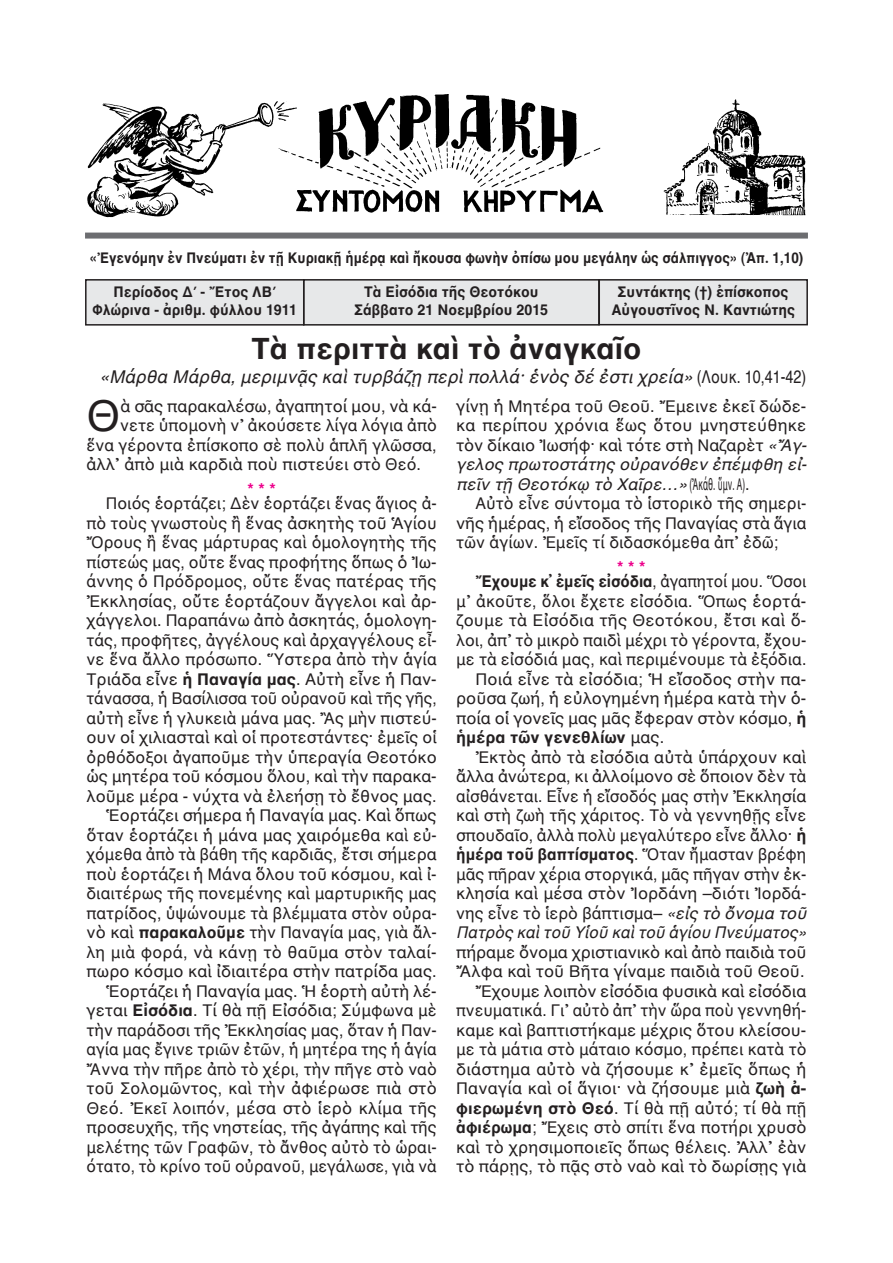
<style>
.page{position:relative;width:893px;height:1263px;background:#fff}
.page>*{position:absolute;margin:0;border:0;box-sizing:border-box;transform-origin:0 0}
.t1{font:43.5px "AL Helvetica";color:#231f20}
.t2{font:700 30px "AL Helvetica";color:#231f20}
.t3{font:italic 18px "AL Helvetica";color:#231f20}
.t4{font:16.5px/19.5px "AL Helvetica";color:#231f20;text-align:right}
.t5{font:700 16.5px/14.1px "AL Helvetica";color:#231f20;scale:.93 1}
.t6{font:16.5px "AL Helvetica";color:#231f20;scale:.95 1}
.t7{font:italic 16.5px "AL Helvetica";color:#231f20;scale:.95 1}
.t8{font:700 16.5px "AL Helvetica";color:#231f20;scale:.95 1}
.t9{font:700 16.5px "AL Helvetica";color:#231f20}
.t10{font:700 16.5px "AL Helvetica";color:#ed028c}
.t11{font:700 15px/18px "AL Helvetica";color:#231f20;text-align:center;scale:.95 1}
.t12{font:700 15px "AL Helvetica";color:#231f20;scale:.9 1}
.s1{font-style:normal}
.s2{font-weight:700}
.s3{font-style:italic}
.s4{color:#ed028c}
.s5{font-weight:400}
</style>
<div class="page">
<div style="left:304px;top:280px;width:295px;height:45px;background:#e7e8e9"></div>
<div style="left:303px;top:279px;width:297px;height:47px;border:2px solid #231f20"></div>
<div style="left:87px;top:281px;width:216px;height:43px;background:#e7e8e9"></div>
<div style="left:85px;top:279px;width:219px;height:47px;border:2px solid #231f20"></div>
<div style="left:600px;top:281px;width:206px;height:43px;background:#e7e8e9"></div>
<div style="left:598px;top:279px;width:210px;height:46px;border:2px solid #231f20"></div>
<div style="left:85px;top:233px;width:723px;height:6px;background:#6c6d70"></div>
<img style="left:87px;top:94px;width:719px;height:124px">
<p class="t12" style="left:90px;top:249px;width:794px">«Ἐγενόμην ἐν Πνεύματι ἐν τῇ Κυριακῇ ἡμέρᾳ καὶ ἤκουσα φωνὴν ὀπίσω μου μεγάλην ὡς σάλπιγγος» (Ἀπ. 1,10)</p>
<p class="t11" style="left:93px;top:283px;width:217px">Περίοδος Δ΄ - Ἔτος ΛΒ΄<br>Φλώρινα - ἀριθμ. φύλλου 1911</p>
<p class="t11" style="left:611px;top:283px;width:195px">Συντάκτης (†) ἐπίσκοπος<br>Αὐγουστῖνος Ν. Καντιώτης</p>
<h2 class="t2" style="left:252px;top:330px;width:391px">Τὰ περιττὰ καὶ τὸ ἀναγκαῖο</h2>
<p class="t3" style="left:99px;top:366px;width:708px">«Μάρθα Μάρθα, μεριμνᾷς καὶ τυρβάζῃ περὶ πολλά· ἑνὸς δέ ἐστι χρεία» <span class="s1">(Λουκ. 10,41-42)</span></p>
<p class="t11" style="left:354px;top:283px;width:205px">Τὰ Εἰσόδια τῆς Θεοτόκου<br>Σάββατο 21 Νοεμβρίου 2015</p>
<h1 class="t1" style="left:87px;top:390px;width:35px">Θ</h1>
<p class="t4" style="left:120px;top:396px;width:318px">ὰ σᾶς παρακαλέσω, ἀγαπητοί μου, νὰ κά-</p>
<p class="t4" style="left:120px;top:415px;width:318px">νετε ὑπομονὴ ν᾽ ἀκούσετε λίγα λόγια ἀπὸ</p>
<p class="t4" style="left:87px;top:435px;width:352px">ἕνα γέροντα ἐπίσκοπο σὲ πολὺ ἁπλῆ γλῶσσα,</p>
<p class="t4" style="left:87px;top:454px;width:336px">ἀλλ᾽ ἀπὸ μιὰ καρδιὰ ποὺ πιστεύει στὸ Θεό.</p>
<p class="t10" style="left:247px;top:479px;width:30px">***</p>
<p class="t4" style="left:87px;top:493px;width:352px">Ποιός ἑορτάζει; Δὲν ἑορτάζει ἕνας ἅγιος ἀ&shy;πὸ τοὺς γνωστοὺς ἢ ἕνας ἀσκητὴς τοῦ Ἁγίου Ὄρους ἢ ἕνας μάρτυρας καὶ ὁμολογητὴς τῆς πίστεώς μας, οὔτε ἕνας προφήτης ὅπως ὁ Ἰω&shy;άννης ὁ Πρόδρομος, οὔτε ἕνας πατέρας τῆς Ἐκκλησίας, οὔτε ἑορτάζουν ἄγγελοι καὶ ἀρ&shy;χάγγελοι. Παραπάνω ἀπὸ ἀσκητάς, ὁμολογη&shy;τάς, προφῆτες, ἀγγέλους καὶ ἀρχαγγέλους εἶ&shy;νε ἕνα ἄλλο πρόσωπο. Ὕστερα ἀπὸ τὴν ἁγία Τριάδα εἶνε <span class="s2">ἡ Παναγία μας</span>. Αὐτὴ εἶνε ἡ Παν&shy;τάνασσα, ἡ Βασίλισσα τοῦ οὐρανοῦ καὶ τῆς γῆς, αὐτὴ εἶνε ἡ γλυκειὰ μάνα μας. Ἂς μὴν πιστεύ&shy;ουν οἱ χιλιασταὶ καὶ οἱ προτεστάντες· ἐμεῖς οἱ ὀρθόδοξοι ἀγαποῦμε τὴν ὑπεραγία Θεοτόκο ὡς μητέρα τοῦ κόσμου ὅλου, καὶ τὴν παρακα&shy;λοῦμε μέρα - νύχτα νὰ ἐλεήσῃ τὸ ἔθνος μας.<br>Ἑορτάζει σήμερα ἡ Παναγία μας. Καὶ ὅπως ὅταν ἑορτάζει ἡ μάνα μας χαιρόμεθα καὶ εὐ&shy;χόμεθα ἀπὸ τὰ βάθη τῆς καρδιᾶς, ἔτσι σήμερα ποὺ ἑορτάζει ἡ Μάνα ὅλου τοῦ κόσμου, καὶ ἰ&shy;διαιτέρως τῆς πονεμένης καὶ μαρτυρικῆς μας πατρίδος, ὑψώνουμε τὰ βλέμματα στὸν οὐρα&shy;νὸ καὶ <span class="s2">παρακαλοῦμε</span> τὴν Παναγία μας, γιὰ ἄλ&shy;λη μιὰ φορά, νὰ κάνῃ τὸ θαῦμα στὸν ταλαί&shy;πωρο κόσμο καὶ ἰδιαιτέρα στὴν πατρίδα μας.<br>Ἑορτάζει ἡ Παναγία μας. Ἡ ἑορτὴ αὐτὴ λέ&shy;γεται <span class="s2">Εἰσόδια</span>. Τί θὰ πῇ Εἰσόδια; Σύμφωνα μὲ τὴν παράδοσι τῆς Ἐκκλησίας μας, ὅταν ἡ Παν&shy;αγία μας ἔγινε τριῶν ἐτῶν, ἡ μητέρα της ἡ ἁγία Ἄννα τὴν πῆρε ἀπὸ τὸ χέρι, τὴν πῆγε στὸ ναὸ τοῦ Σολομῶντος, καὶ τὴν ἀφιέρωσε πιὰ στὸ Θεό. Ἐκεῖ λοιπόν, μέσα στὸ ἱερὸ κλίμα τῆς προσευχῆς, τῆς νηστείας, τῆς ἀγάπης καὶ τῆς μελέτης τῶν Γραφῶν, τὸ ἄνθος αὐτὸ τὸ ὡραι&shy;ότατο, τὸ κρίνο τοῦ οὐρανοῦ, μεγάλωσε, γιὰ νὰ</p>
<p class="t4" style="left:456px;top:396px;width:352px;text-align:justify">γίνῃ ἡ Μητέρα τοῦ Θεοῦ. Ἔμεινε ἐκεῖ δώδε&shy;κα περίπου χρόνια ἕως ὅτου μνηστεύθηκε τὸν δίκαιο Ἰωσήφ· καὶ τότε στὴ Ναζαρὲτ <span class="s3">«Ἄγ&shy;γελος πρωτοστάτης οὐρανόθεν ἐπέμφθη εἰ&shy;πεῖν τῇ Θεοτόκῳ τὸ Χαῖρε…»</span>(Ἀκάθ. ὕμν. Α).</p>
<p class="t4" style="left:456px;top:493px;width:352px;text-align:justify;text-indent:19px">Αὐτὸ εἶνε σύντομα τὸ ἱστορικὸ τῆς σημερι&shy;νῆς ἡμέρας, ἡ εἴσοδος τῆς Παναγίας στὰ ἅγια τῶν ἁγίων. Ἐμεῖς τί διδασκόμεθα ἀπ᾽ ἐδῶ;</p>
<p class="t5" style="left:476px;top:560px;width:357px;text-indent:142px"><span class="s4">***<br></span>Ἔχουμε κ᾽ ἐμεῖς εἰσόδια<span class="s5">, ἀγαπητοί μου. Ὅσοι</span></p>
<p class="t4" style="left:456px;top:591px;width:352px">μ᾽ ἀκοῦτε, ὅλοι ἔχετε εἰσόδια. Ὅπως ἑορτά-</p>
<p class="t4" style="left:456px;top:610px;width:352px">ζουμε τὰ Εἰσόδια τῆς Θεοτόκου, ἔτσι καὶ ὅ-</p>
<p class="t4" style="left:456px;top:630px;width:352px">λοι, ἀπ᾽ τὸ μικρὸ παιδὶ μέχρι τὸ γέροντα, ἔχου-</p>
<p class="t4" style="left:456px;top:649px;width:352px">με τὰ εἰσόδιά μας, καὶ περιμένουμε τὰ ἐξόδια.</p>
<p class="t4" style="left:475px;top:669px;width:332px">Ποιά εἶνε τὰ εἰσόδια; Ἡ εἴσοδος στὴν πα-</p>
<p class="t4" style="left:456px;top:688px;width:352px">ροῦσα ζωή, ἡ εὐλογημένη ἡμέρα κατὰ τὴν ὁ-</p>
<p class="t4" style="left:456px;top:708px;width:352px">ποία οἱ γονεῖς μας μᾶς ἔφεραν στὸν κόσμο, <span class="s2">ἡ</span></p>
<p class="t9" style="left:456px;top:727px;width:210px">ἡμέρα τῶν γενεθλίων <span class="s5">μας.</span></p>
<p class="t4" style="left:475px;top:747px;width:332px">Ἐκτὸς ἀπὸ τὰ εἰσόδια αὐτὰ ὑπάρχουν καὶ</p>
<p class="t4" style="left:456px;top:766px;width:352px">ἄλλα ἀνώτερα, κι ἀλλοίμονο σὲ ὅποιον δὲν τὰ</p>
<p class="t6" style="left:456px;top:786px;width:370px">αἰσθάνεται. Εἶνε ἡ εἴσοδός μας στὴν Ἐκκλησία</p>
<p class="t4" style="left:456px;top:805px;width:352px">καὶ στὴ ζωὴ τῆς χάριτος. Τὸ νὰ γεννηθῇς εἶνε</p>
<p class="t4" style="left:456px;top:825px;width:352px">σπουδαῖο, ἀλλὰ πολὺ μεγαλύτερο εἶνε ἄλλο· <span class="s2">ἡ</span></p>
<p class="t8" style="left:456px;top:844px;width:370px">ἡμέρα τοῦ βαπτίσματος<span class="s5">. Ὅταν ἤμασταν βρέφη</span></p>
<p class="t4" style="left:456px;top:864px;width:352px">μᾶς πῆραν χέρια στοργικά, μᾶς πῆγαν στὴν ἐκ-</p>
<p class="t4" style="left:456px;top:883px;width:352px">κλησία καὶ μέσα στὸν Ἰορδάνη –διότι Ἰορδά-</p>
<p class="t4" style="left:456px;top:903px;width:352px">νης εἶνε τὸ ἱερὸ βάπτισμα– <span class="s3">«εἰς τὸ ὄνομα τοῦ</span></p>
<p class="t7" style="left:456px;top:923px;width:370px">Πατρὸς καὶ τοῦ Υἱοῦ καὶ τοῦ ἁγίου Πνεύματος»</p>
<p class="t4" style="left:456px;top:942px;width:352px">πήραμε ὄνομα χριστιανικὸ καὶ ἀπὸ παιδιὰ τοῦ Ἄλφα καὶ τοῦ Βῆτα γίναμε παιδιὰ τοῦ Θεοῦ.<br>Ἔχουμε λοιπὸν εἰσόδια φυσικὰ καὶ εἰσόδια πνευματικά. Γι᾽ αὐτὸ ἀπ᾽ τὴν ὥρα ποὺ γεννηθή&shy;καμε καὶ βαπτιστήκαμε μέχρις ὅτου κλείσου&shy;με τὰ μάτια στὸ μάταιο κόσμο, πρέπει κατὰ τὸ διάστημα αὐτὸ νὰ ζήσουμε κ᾽ ἐμεῖς ὅπως ἡ Παναγία καὶ οἱ ἅγιοι· νὰ ζήσουμε μιὰ <span class="s2">ζωὴ ἀ&shy;φιερωμένη στὸ Θεό</span>. Τί θὰ πῇ αὐτό; τί θὰ πῇ <span class="s2">ἀφιέρωμα</span>; Ἔχεις στὸ σπίτι ἕνα ποτήρι χρυσὸ καὶ τὸ χρησιμοποιεῖς ὅπως θέλεις. Ἀλλ᾽ ἐὰν τὸ πάρῃς, τὸ πᾷς στὸ ναὸ καὶ τὸ δωρίσῃς γιὰ</p>
</div>
